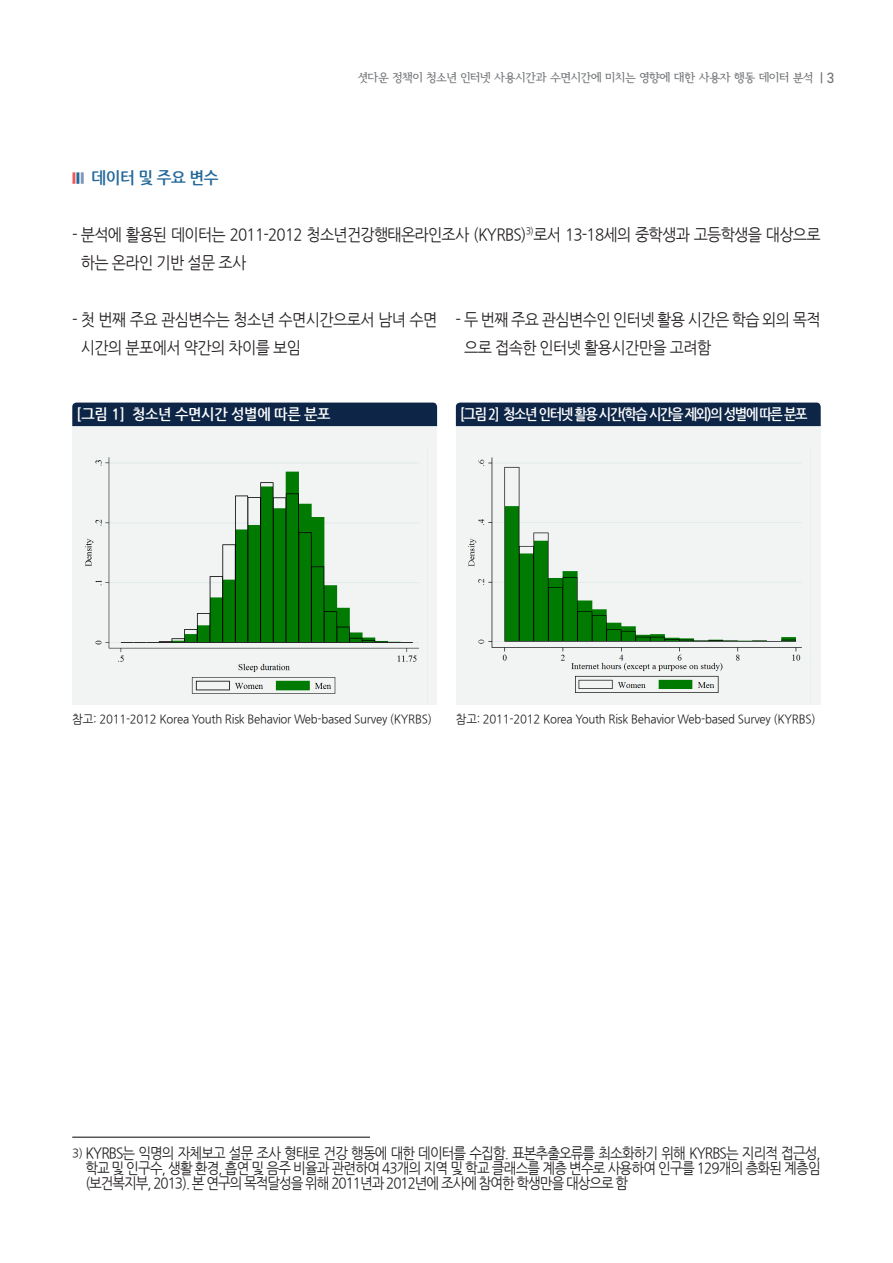
<style>
.page{position:relative;width:893px;height:1263px;background:#fff}
.page>*{position:absolute;margin:0;border:0;box-sizing:border-box;transform-origin:0 0}
.본문{font:16.5px/28.5px "Nanum Gothic";letter-spacing:-.04em;color:#231f20;scale:.92 1}
.본문제목{font:700 16.5px "Nanum Gothic";letter-spacing:-.025em;color:#23689a;scale:.25 1}
.각주{font:15px/15px "Nanum Gothic";letter-spacing:-.075em;color:#231f20;text-align:justify;scale:.9 1}
.그림제목{font:700 15px "Nanum Gothic";letter-spacing:-.1em;color:#fff;scale:.88 1}
.그림제목-2{font:700 15px "Nanum Gothic";letter-spacing:-.02em;color:#fff;scale:.95 1}
.각주-2{font:12px "Nanum Gothic";letter-spacing:-.02em;color:#231f20;scale:.95 1}
.t1{font:12px "Seoul Hangang B";letter-spacing:-.025em;color:#76787b}
.s1{color:#f0575c}
.s2{color:#7c93b8}
.s3{font-family:"DIN2014";color:#6c6d70}
.s4{font-family:"DIN2014";font-size:15px;color:#6c6d70}
.s5{font-size:12px}
</style>
<div class="page">
<hr style="left:72px;top:1136px;width:298px;height:2px;background:#231f20">
<div style="left:72px;top:411px;width:365px;height:293px;background:#f1f4f3"></div>
<div style="left:72px;top:403px;width:365px;height:23px;background:#0d2546"></div>
<img style="left:85px;top:457px;width:334px;height:237px">
<div style="left:456px;top:414px;width:365px;height:290px;background:#f1f4f3"></div>
<div style="left:456px;top:403px;width:365px;height:23px;background:#0d2546"></div>
<img style="left:468px;top:457px;width:334px;height:236px">
<p class="본문제목" style="left:72px;top:169px;width:587px"><span class="s1">■</span>■<span class="s2">■</span> 데이터 및 주요 변수</p>
<p class="t1" style="left:358px;top:71px;width:478px">셧다운 정책이 청소년 인터넷 사용시간과 수면시간에 미치는 영향에 대한 사용자 행동 데이터 분석 <span class="s3">|</span> <span class="s4">3</span></p>
<p class="본문" style="left:81px;top:220px;width:806px;text-indent:-9px">- 분석에 활용된 데이터는 2011-2012 청소년건강행태온라인조사 (KYRBS)<sup>3)</sup>로서 13-18세의 중학생과 고등학생을 대상으로 하는 온라인 기반 설문 조사</p>
<p class="본문" style="left:81px;top:306px;width:389px;text-indent:-9px">- 첫 번째 주요 관심변수는 청소년 수면시간으로서 남녀 수면 시간의 분포에서 약간의 차이를 보임</p>
<p class="본문" style="left:464px;top:306px;width:389px;text-indent:-9px">- 두 번째 주요 관심변수인 인터넷 활용 시간은 학습 외의 목적 으로 접속한 인터넷 활용시간만을 고려함</p>
<p class="그림제목-2" style="left:77px;top:407px;width:269px">[그림 1] 청소년 수면시간 성별에 따른 분포</p>
<p class="그림제목" style="left:460px;top:407px;width:396px">[그림 2] 청소년 인터넷 활용 시간(학습 시간을 제외)의 성별에 따른 분포</p>
<p class="각주-2" style="left:72px;top:713px;width:380px">참고: 2011-2012 Korea Youth Risk Behavior Web-based Survey (KYRBS)</p>
<p class="각주-2" style="left:456px;top:713px;width:380px">참고: 2011-2012 Korea Youth Risk Behavior Web-based Survey (KYRBS)</p>
<p class="각주" style="left:85px;top:1146px;width:818px;text-indent:-13px"><span class="s5">3)</span> KYRBS는 익명의 자체보고 설문 조사 형태로 건강 행동에 대한 데이터를 수집함. 표본추출오류를 최소화하기 위해 KYRBS는 지리적 접근성, 학교 및 인구수, 생활 환경, 흡연 및 음주 비율과 관련하여 43개의 지역 및 학교 클래스를 계층 변수로 사용하여 인구를 129개의 층화된 계층임 (보건복지부, 2013). 본 연구의 목적달성을 위해 2011년과 2012년에 조사에 참여한 학생만을 대상으로 함</p>
</div>
